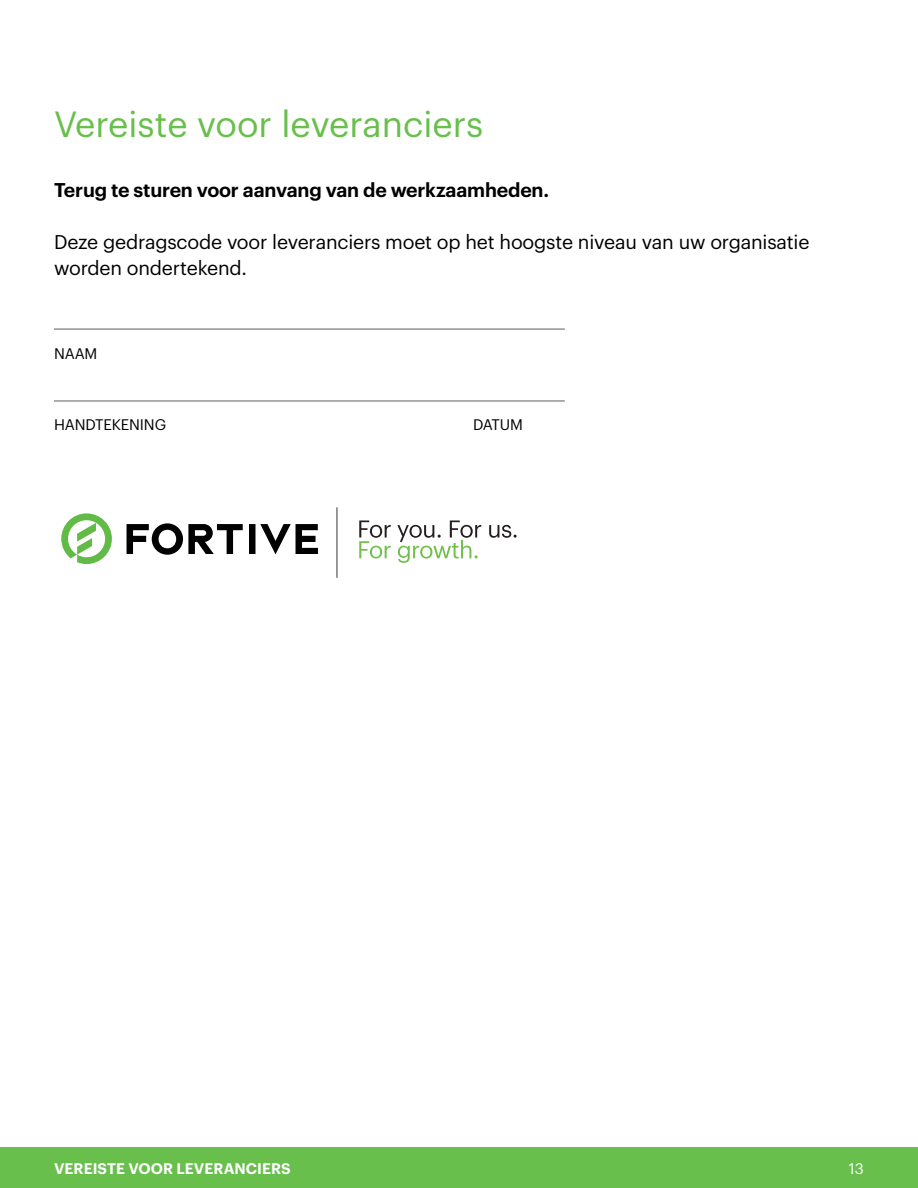
<style>
.page{position:relative;width:918px;height:1188px;background:#fff}
.page>*{position:absolute;margin:0;border:0;box-sizing:border-box;transform-origin:0 0}
.Main_Headline_Green{font:35.7px "Graphik";color:#68bf4b}
.Body_Copy_13pt{font:19.5px/25.5px "Graphik";letter-spacing:-.01em;color:#000}
.Body_Copy_13pt-2{font:600 19.5px "Graphik";letter-spacing:-.01em;color:#000}
.t1{font:600 15px "Graphik";letter-spacing:.005em;color:#fff}
.Body_Copy_13pt-3{font:15px "Graphik";letter-spacing:-.01em;color:#000}
.t2{font:15px "Graphik";color:#fff}
</style>
<div class="page">
<svg style="left:127px;top:523px;width:191px;height:32px"></svg>
<svg style="left:61px;top:513px;width:51px;height:51px"></svg>
<svg style="left:359px;top:520px;width:158px;height:43px"></svg>
<hr style="left:336px;top:507px;width:2px;height:71px;background:#6e6f71">
<hr style="left:54px;top:329px;width:511px;height:1px;background:#6e6f71">
<hr style="left:54px;top:400px;width:511px;height:2px;background:#6e6f71">
<div style="left:0;top:1148px;width:918px;height:40px;background:#68bf4b"></div>
<p class="Main_Headline_Green" style="left:54px;top:98px;width:431px">Vereiste voor leveranciers</p>
<p class="Body_Copy_13pt-2" style="left:54px;top:175px;width:497px">Terug te sturen voor aanvang van de werkzaamheden.</p>
<p class="Body_Copy_13pt" style="left:54px;top:228px;width:757px">Deze gedragscode voor leveranciers moet op het hoogste niveau van uw organisatie worden ondertekend.</p>
<p class="Body_Copy_13pt-3" style="left:54px;top:342px;width:45px">NAAM</p>
<p class="Body_Copy_13pt-3" style="left:54px;top:414px;width:114px">HANDTEKENING</p>
<p class="Body_Copy_13pt-3" style="left:473px;top:414px;width:51px">DATUM</p>
<p class="t1" style="left:54px;top:1157px;width:238px">VEREISTE VOOR LEVERANCIERS</p>
<p class="t2" style="left:849px;top:1157px;width:17px">13</p>
</div>
